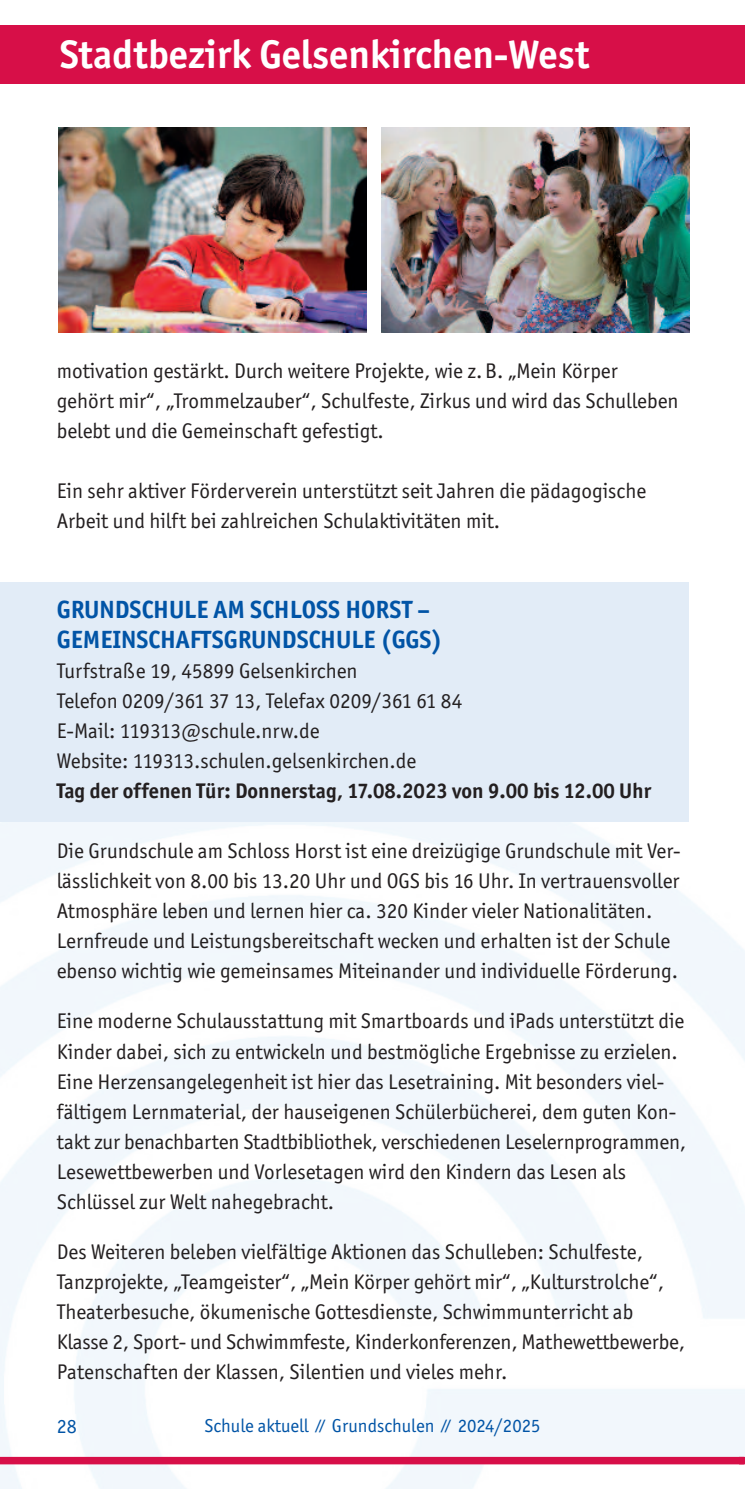
<style>
.page{position:relative;width:745px;height:1489px;background:#fff}
.page>*{position:absolute;margin:0;border:0;box-sizing:border-box;transform-origin:0 0}
.t1{font:700 40px "Officina Sans ITC Std";color:#fff}
.t2{font:700 25px/30px "Officina Sans ITC Std";color:#0154a6}
.t3{font:21.25px/30px "Officina Sans ITC Std";color:#231f20}
.t4{font:700 21.25px "Officina Sans ITC Std";color:#231f20}
.t5{font:20px "Officina Sans ITC Std";color:#0154a6}
.t6{font:18.75px "Officina Sans ITC Std";color:#0154a6}
</style>
<div class="page">
<hr style="left:744px;top:176px;width:1px;height:257px;background:#e2ecf7">
<hr style="left:744px;top:116px;width:1px;height:45px;background:#0154a6">
<img style="left:0;top:754px;width:744px;height:734px">
<div style="left:0;top:25px;width:744px;height:58px;background:#d70f48"></div>
<hr style="left:744px;top:25px;width:1px;height:58px;background:#d70f48">
<div style="left:0;top:1456px;width:743px;height:8px;background:#d70f48"></div>
<div style="left:738px;top:1456px;width:6px;height:8px;background:#d70f48"></div>
<div style="left:0;top:582px;width:687px;height:239px;background:#e2ecf7"></div>
<img style="left:58px;top:128px;width:308px;height:205px">
<img style="left:381px;top:128px;width:308px;height:205px">
<h1 class="t1" style="left:60px;top:40px;width:531px">Stadtbezirk Gelsenkirchen-West</h1>
<p class="t3" style="left:57px;top:358px;width:623px">motivation gestärkt. Durch weitere Projekte, wie z.B. „Mein Körper gehört mir“, „Trommelzauber“, Schulfeste, Zirkus und wird das Schulleben belebt und die Gemeinschaft gefestigt.</p>
<p class="t3" style="left:57px;top:478px;width:590px">Ein sehr aktiver Förderverein unterstützt seit Jahren die pädagogische<br>Arbeit und hilft bei zahlreichen Schulaktivitäten mit.</p>
<p class="t2" style="left:57px;top:597px;width:387px">GRUNDSCHULE AM SCHLOSS HORST –<br>GEMEINSCHAFTSGRUNDSCHULE (GGS)</p>
<p class="t3" style="left:57px;top:658px;width:407px">Turfstraße 19, 45899 Gelsenkirchen<br>Telefon 0209/361 37 13, Telefax 0209/361 61 84<br>E-Mail: 119313@schule.nrw.de<br>Website: 119313.schulen.gelsenkirchen.de</p>
<p class="t4" style="left:57px;top:783px;width:595px">Tag der offenen Tür: Donnerstag, 17.08.2023 von 9.00 bis 12.00 Uhr</p>
<p class="t3" style="left:57px;top:838px;width:625px">Die Grundschule am Schloss Horst ist eine dreizügige Grundschule mit Ver&shy;lässlichkeit von 8.00 bis 13.20 Uhr und OGS bis 16 Uhr. In vertrauensvoller Atmosphäre leben und lernen hier ca. 320 Kinder vieler Nationalitäten.<br>Lernfreude und Leistungsbereitschaft wecken und erhalten ist der Schule ebenso wichtig wie gemeinsames Miteinander und individuelle Förderung.</p>
<p class="t3" style="left:57px;top:1008px;width:630px">Eine moderne Schulausstattung mit Smartboards und iPads unterstützt die Kinder dabei, sich zu entwickeln und bestmögliche Ergebnisse zu erzielen.<br>Eine Herzensangelegenheit ist hier das Lesetraining. Mit besonders viel&shy;fältigem Lernmaterial, der hauseigenen Schülerbücherei, dem guten Kon&shy;takt zur benachbarten Stadtbibliothek, verschiedenen Leselernprogrammen, Lesewettbewerben und Vorlesetagen wird den Kindern das Lesen als Schlüssel zur Welt nahegebracht.</p>
<p class="t3" style="left:57px;top:1238px;width:629px">Des Weiteren beleben vielfältige Aktionen das Schulleben: Schulfeste, Tanzprojekte, „Teamgeister“, „Mein Körper gehört mir“, „Kulturstrolche“, Theaterbesuche, ökumenische Gottesdienste, Schwimmunterricht ab Klasse 2, Sport- und Schwimmfeste, Kinderkonferenzen, Mathewettbewerbe, Patenschaften der Klassen, Silentien und vieles mehr.</p>
<p class="t5" style="left:57px;top:1418px;width:21px">28</p>
<p class="t6" style="left:204px;top:1418px;width:337px">Schule aktuell ⁄⁄ Grundschulen ⁄⁄ 2024/2025</p>
</div>
